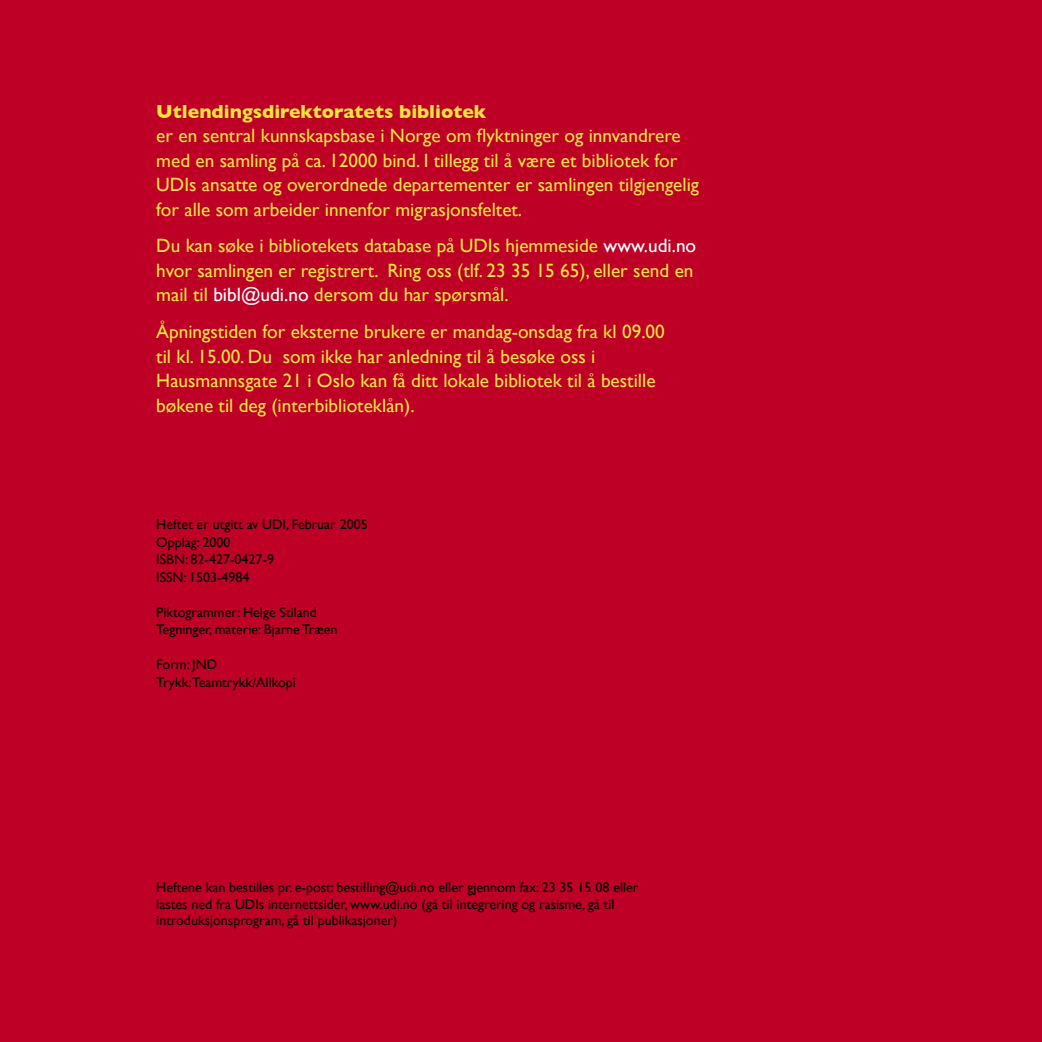
<style>
.page{position:relative;width:1042px;height:1042px;background:#be0027}
.page>*{position:absolute;margin:0;border:0;box-sizing:border-box;transform-origin:0 0}
.Brødtekst_11{font:19.25px/24.5px "Gill Sans";color:#f2e33e}
.Brødtekst_11-2{font:700 19.25px "Gill Sans";color:#f2e33e}
.brødtekst{font:14px/16.8px "Gill Sans";color:#000}
.Brødtekst_11-3{font:14px "Gill Sans";color:#000}
.s1{color:#fff}
</style>
<div class="page">
<p class="Brødtekst_11-2" style="left:156px;top:100px;width:331px">Utlendingsdirektoratets bibliotek</p>
<p class="Brødtekst_11" style="left:156px;top:123px;width:544px">er en sentral kunnskapsbase i Norge om flyktninger og innvandrere med en samling på ca. 12000 bind. I tillegg til å være et bibliotek for UDIs ansatte og overordnede departementer er samlingen tilgjengelig for alle som arbeider innenfor migrasjonsfeltet.</p>
<p class="Brødtekst_11" style="left:156px;top:233px;width:541px">Du kan søke i bibliotekets database på UDIs hjemmeside <span class="s1">www.udi.no </span>hvor samlingen er registrert. Ring oss (tlf. 23 35 15 65), eller send en mail til <span class="s1">bibl@udi.no</span> dersom du har spørsmål.</p>
<p class="Brødtekst_11" style="left:156px;top:319px;width:510px">Åpningstiden for eksterne brukere er mandag-onsdag fra kl 09.00</p>
<p class="Brødtekst_11" style="left:156px;top:344px;width:441px">til kl. 15.00. Du som ikke har anledning til å besøke oss i</p>
<p class="Brødtekst_11" style="left:156px;top:368px;width:501px">Hausmannsgate 21 i Oslo kan få ditt lokale bibliotek til å bestille bøkene til deg (interbiblioteklån).</p>
<p class="Brødtekst_11-3" style="left:156px;top:516px;width:213px">Heftet er utgitt av UDI, Februar 2005</p>
<p class="Brødtekst_11-3" style="left:156px;top:534px;width:76px">Opplag: 2000</p>
<p class="Brødtekst_11-3" style="left:156px;top:551px;width:119px">ISBN: 82-427-0427-9</p>
<p class="Brødtekst_11-3" style="left:156px;top:569px;width:95px">ISSN: 1503-4984</p>
<p class="Brødtekst_11-3" style="left:156px;top:604px;width:162px">Piktogrammer: Helge Stiland</p>
<p class="Brødtekst_11-3" style="left:156px;top:621px;width:183px">Tegninger, materie: Bjarne Træen</p>
<p class="Brødtekst_11-3" style="left:156px;top:656px;width:62px">Form: JND</p>
<p class="Brødtekst_11-3" style="left:156px;top:674px;width:141px">Trykk:Teamtrykk/Allkopi</p>
<p class="brødtekst" style="left:156px;top:878px;width:484px">Heftene kan bestilles pr. e-post: bestilling@udi.no eller gjennom fax: 23 35 15 08 eller lastes ned fra UDIs internettsider, www.udi.no (gå til integrering og rasisme, gå til introduksjonsprogram, gå til publikasjoner)</p>
</div>
